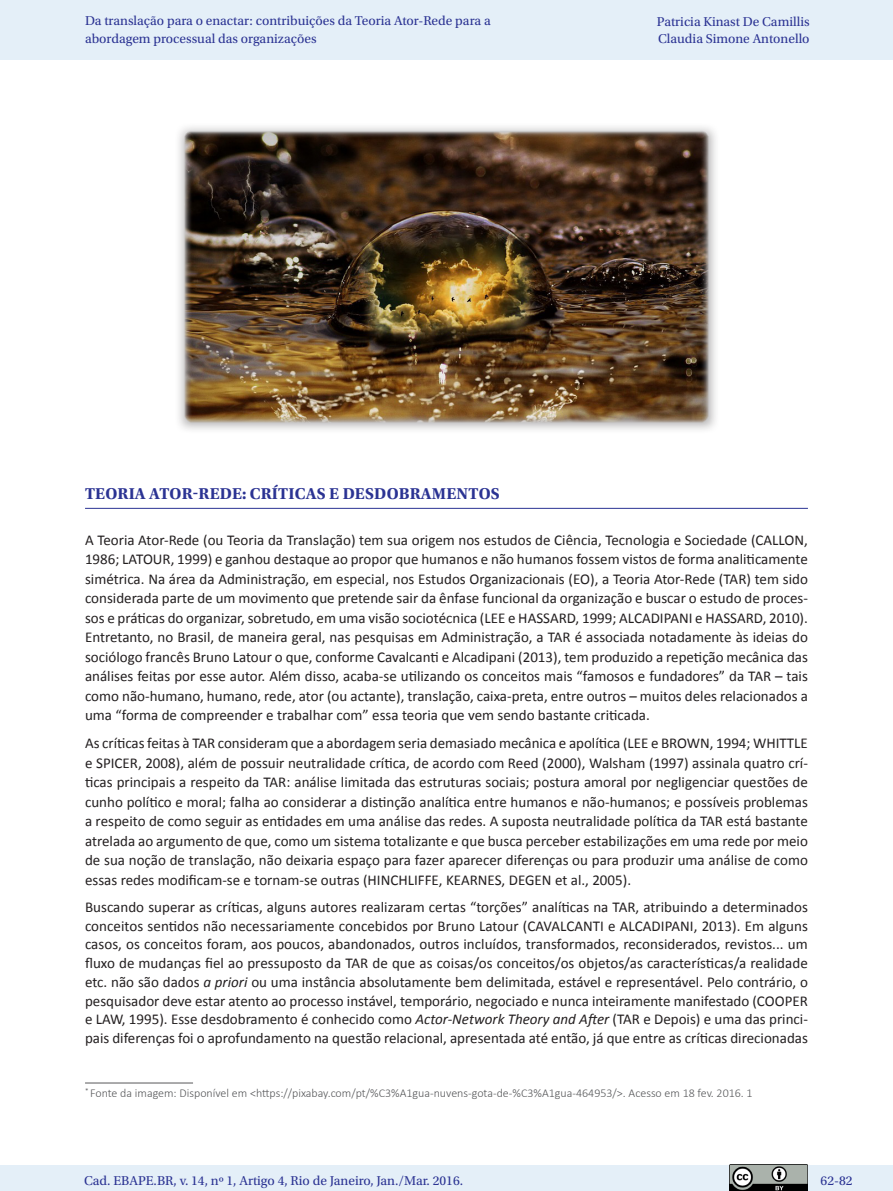
<style>
.page{position:relative;width:893px;height:1191px;background:#fff}
.page>*{position:absolute;margin:0;border:0;box-sizing:border-box;transform-origin:0 0}
._07_1_sub_1{font:700 16.5px "Utopia Std";letter-spacing:.01em;color:#2b3393}
._06_0_texto{font:15px/19.5px "Calibri";color:#231f20;text-align:justify}
.t1{font:13.5px/18px "Utopia Std";color:#2b3393}
._06_3_nota_de_rodape{font:300 12px "Calibri";color:#57585a}
.s1{font-style:italic}
</style>
<div class="page">
<div style="left:0;top:1164px;width:893px;height:26px;background:#e4eff8"></div>
<img style="left:729px;top:1164px;width:78px;height:27px">
<div style="left:0;top:0;width:893px;height:60px;background:#e4eff8"></div>
<div style="left:174px;top:121px;width:546px;height:313px;background:#231f20;opacity:.36"></div>
<img style="left:183px;top:131px;width:527px;height:293px">
<hr style="left:85px;top:1082px;width:108px;height:1px;background:#57585a">
<hr style="left:85px;top:508px;width:723px;height:1px;background:#2b3393">
<p class="t1" style="left:85px;top:12px;width:407px">Da translação para o enactar: contribuições da Teoria Ator-Rede para a abordagem processual das organizações</p>
<p class="t1" style="left:657px;top:14px;width:154px;line-height:16.5px">Patricia Kinast De Camillis<br>Claudia Simone Antonello</p>
<p class="_07_1_sub_1" style="left:85px;top:484px;width:416px">TEORIA ATOR-REDE: CRÍTICAS E DESDOBRAMENTOS</p>
<p class="_06_0_texto" style="left:85px;top:530px;width:724px">A Teoria Ator-Rede (ou Teoria da Translação) tem sua origem nos estudos de Ciência, Tecnologia e Sociedade (CALLON, 1986; LATOUR, 1999) e ganhou destaque ao propor que humanos e não humanos fossem vistos de forma analiticamente simétrica. Na área da Administração, em especial, nos Estudos Organizacionais (EO), a Teoria Ator-Rede (TAR) tem sido considerada parte de um movimento que pretende sair da ênfase funcional da organização e buscar o estudo de proces&shy;sos e práticas do organizar, sobretudo, em uma visão sociotécnica (LEE e HASSARD, 1999; ALCADIPANI e HASSARD, 2010).<br>Entretanto, no Brasil, de maneira geral, nas pesquisas em Administração, a TAR é associada notadamente às ideias do sociólogo francês Bruno Latour o que, conforme Cavalcanti e Alcadipani (2013), tem produzido a repetição mecânica das análises feitas por esse autor. Além disso, acaba-se utilizando os conceitos mais “famosos e fundadores” da TAR – tais como não-humano, humano, rede, ator (ou actante), translação, caixa-preta, entre outros – muitos deles relacionados a uma “forma de compreender e trabalhar com” essa teoria que vem sendo bastante criticada.</p>
<p class="_06_0_texto" style="left:85px;top:733px;width:724px">As críticas feitas à TAR consideram que a abordagem seria demasiado mecânica e apolítica (LEE e BROWN, 1994; WHITTLE e SPICER, 2008), além de possuir neutralidade crítica, de acordo com Reed (2000), Walsham (1997) assinala quatro crí&shy;ticas principais a respeito da TAR: análise limitada das estruturas sociais; postura amoral por negligenciar questões de cunho político e moral; falha ao considerar a distinção analítica entre humanos e não-humanos; e possíveis problemas a respeito de como seguir as entidades em uma análise das redes. A suposta neutralidade política da TAR está bastante atrelada ao argumento de que, como um sistema totalizante e que busca perceber estabilizações em uma rede por meio de sua noção de translação, não deixaria espaço para fazer aparecer diferenças ou para produzir uma análise de como essas redes modificam-se e tornam-se outras (HINCHLIFFE, KEARNES, DEGEN et al., 2005).</p>
<p class="_06_0_texto" style="left:85px;top:897px;width:724px;line-height:18.8px">Buscando superar as críticas, alguns autores realizaram certas “torções” analíticas na TAR, atribuindo a determinados conceitos sentidos não necessariamente concebidos por Bruno Latour (CAVALCANTI e ALCADIPANI, 2013). Em alguns casos, os conceitos foram, aos poucos, abandonados, outros incluídos, transformados, reconsiderados, revistos... um fluxo de mudanças fiel ao pressuposto da TAR de que as coisas/os conceitos/os objetos/as características/a realidade etc. não são dados <span class="s1">a priori</span> ou uma instância absolutamente bem delimitada, estável e representável. Pelo contrário, o pesquisador deve estar atento ao processo instável, temporário, negociado e nunca inteiramente manifestado (COOPER e LAW, 1995). Esse desdobramento é conhecido como <span class="s1">Actor-Network Theory and After</span> (TAR e Depois) e uma das princi&shy;pais diferenças foi o aprofundamento na questão relacional, apresentada até então, já que entre as críticas direcionadas</p>
<p class="_06_3_nota_de_rodape" style="left:85px;top:1086px;width:669px"><sup>*</sup> Fonte da imagem: Disponível em &lt;https://pixabay.com/pt/%C3%A1gua-nuvens-gota-de-%C3%A1gua-464953/&gt;. Acesso em 18 fev. 2016. 1</p>
<p class="t1" style="left:84px;top:1171px;width:380px">Cad. EBAPE.BR, v. 14, nº 1, Artigo 4, Rio de Janeiro, Jan./Mar. 2016.</p>
<p class="t1" style="left:821px;top:1172px;width:33px">62-82</p>
</div>
